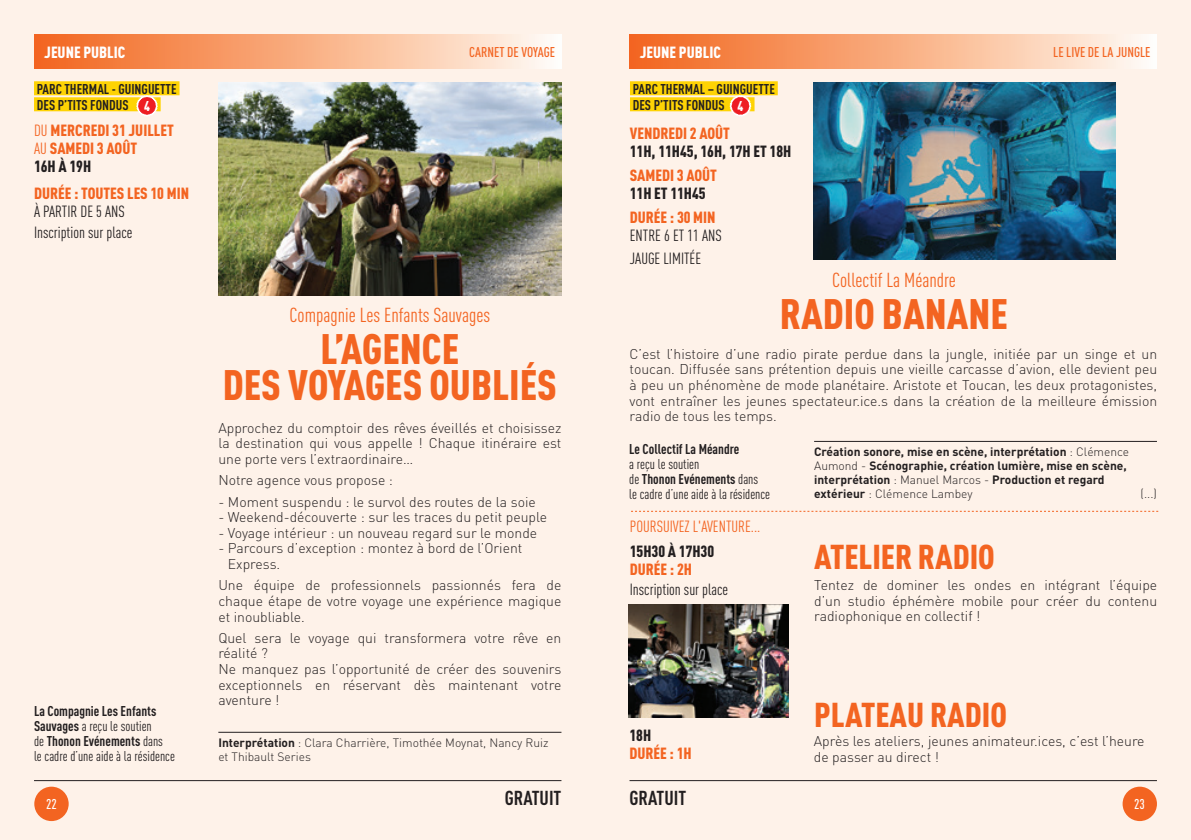
<style>
.page{position:relative;width:1191px;height:840px;background:#fff}
.page>*{position:absolute;margin:0;border:0;box-sizing:border-box;transform-origin:0 0}
.t1{font:900 42px/36px "DIN Cond";color:#f36421;text-align:center}
.t2{font:900 34px "DIN Cond";color:#f36421}
.t3{font:20px "DIN Cond";color:#f36421}
.t4{font:700 20px "DIN Cond";color:#231f20}
.t5{font:900 16px/18px "DIN Cond";color:#f36421}
.t6{font:16px/20.8px "DIN Cond";color:#231f20}
.t7{font:900 16px "DIN Cond";color:#231f20}
.t8{font:16px "DIN Cond";color:#f36421}
.t9{font:900 16px "DIN Cond";color:#fff}
.t10{font:300 14px/15.6px "DIN";color:#231f20;text-align:justify}
.t11{font:14px/15px "DIN Cond";color:#231f20}
.t12{font:700 14px/16px "DIN Cond";color:#231f20}
.t13{font:500 14px "DIN Cond";color:#f36421}
.t14{font:500 14px "DIN Cond";color:#fff}
.t15{font:700 12px/14px "DIN";color:#231f20}
.t16{font:300 12px/14px "DIN";color:#231f20}
.s1{font-weight:900;color:#fff}
.s2{font-weight:400}
.s3{color:#231f20}
.s4{font-weight:700}
.s5{font-weight:300}
</style>
<div class="page">
<div style="left:0;top:0;width:1191px;height:839px;background:#fef2e9"></div>
<hr style="left:34px;top:779px;width:527px;height:1px;background:#231f20">
<div style="left:34px;top:34px;width:527px;height:35px;background:linear-gradient(to right,#f26318,#fffaf0)"></div>
<hr style="left:218px;top:731px;width:343px;height:1px;background:#231f20">
<div style="left:34px;top:81px;width:145px;height:14px;background:#fed304"></div>
<div style="left:34px;top:97px;width:127px;height:14px;background:#fed304"></div>
<svg style="left:135px;top:95px;width:23px;height:21px"></svg>
<img style="left:218px;top:82px;width:343px;height:213px">
<div style="left:34px;top:786px;width:35px;height:34px;background:#f36421;border-radius:50%"></div>
<hr style="left:629px;top:779px;width:528px;height:1px;background:#231f20">
<div style="left:629px;top:34px;width:528px;height:35px;background:linear-gradient(to right,#f26318,#fffaf0)"></div>
<div style="left:630px;top:81px;width:147px;height:14px;background:#fed304"></div>
<div style="left:630px;top:97px;width:124px;height:14px;background:#fed304"></div>
<svg style="left:729px;top:95px;width:23px;height:21px"></svg>
<div style="left:1122px;top:786px;width:35px;height:34px;background:#f36421;border-radius:50%"></div>
<svg style="left:631px;top:510px;width:527px;height:1px"></svg>
<img style="left:628px;top:604px;width:160px;height:113px">
<hr style="left:814px;top:441px;width:343px;height:1px;background:#231f20">
<img style="left:814px;top:82px;width:301px;height:178px">
<p class="t9" style="left:44px;top:42px;width:83px">JEUNE PUBLIC</p>
<p class="t13" style="left:469px;top:44px;width:87px">CARNET DE VOYAGE</p>
<p class="t12" style="left:37px;top:80px;width:141px">PARC THERMAL - GUINGUETTE<br>DES P’TITS FONDUS <span class="s1">4</span></p>
<p class="t5" style="left:34px;top:121px;width:141px"><span class="s2">DU</span> MERCREDI 31 JUILLET<br><span class="s2">AU</span> SAMEDI 3 AOÛT<br><span class="s3">16H À 19H</span></p>
<p class="t5" style="left:34px;top:183px;width:157px">DURÉE : TOUTES LES 10 MIN</p>
<p class="t6" style="left:34px;top:200px;width:100px">À PARTIR DE 5 ANS<br>Inscription sur place</p>
<p class="t11" style="left:34px;top:703px;width:142px"><span class="s4">La Compagnie Les Enfants<br>Sauvages</span> a reçu le soutien<br>de <span class="s4">Thonon Evénements</span> dans<br>le cadre d’une aide à la résidence</p>
<h3 class="t3" style="left:290px;top:303px;width:202px">Compagnie Les Enfants Sauvages</h3>
<h1 class="t1" style="left:223px;top:329px;width:335px">L’AGENCE<br>DES VOYAGES OUBLIÉS</h1>
<p class="t10" style="left:218px;top:419px;width:345px">Approchez du comptoir des rêves éveillés et choisissez la destination qui vous appelle ! Chaque itinéraire est une porte vers l’extraordinaire…</p>
<p class="t10" style="left:218px;top:472px;width:176px">Notre agence vous propose :</p>
<p class="t10" style="left:218px;top:493px;width:319px">- Moment suspendu : le survol des routes de la soie</p>
<p class="t10" style="left:218px;top:509px;width:330px">- Weekend-découverte : sur les traces du petit peuple</p>
<p class="t10" style="left:218px;top:524px;width:320px">- Voyage intérieur : un nouveau regard sur le monde</p>
<p class="t10" style="left:228px;top:540px;width:296px;text-indent:-10px">- Parcours d’exception : montez à bord de l’Orient<br>Express.</p>
<p class="t10" style="left:218px;top:577px;width:345px">Une équipe de professionnels passionnés fera de chaque étape de votre voyage une expérience magique et inoubliable.</p>
<p class="t10" style="left:218px;top:629px;width:345px;text-align:left">Quel sera le voyage qui transformera votre rêve en réalité ?<br>Ne manquez pas l’opportunité de créer des souvenirs exceptionnels en réservant dès maintenant votre aventure !</p>
<p class="t16" style="left:218px;top:734px;width:331px"><span class="s4">Interprétation</span> : Clara Charrière, Timothée Moynat, Nancy Ruiz et Thibault Series</p>
<p class="t14" style="left:46px;top:794px;width:12px">22</p>
<h3 class="t4" style="left:505px;top:785px;width:58px">GRATUIT</h3>
<p class="t9" style="left:640px;top:42px;width:83px">JEUNE PUBLIC</p>
<p class="t13" style="left:1053px;top:44px;width:99px">LE LIVE DE LA JUNGLE</p>
<p class="t12" style="left:633px;top:80px;width:144px">PARC THERMAL – GUINGUETTE<br>DES P’TITS FONDUS <span class="s1">4</span></p>
<p class="t5" style="left:630px;top:124px;width:102px">VENDREDI 2 AOÛT</p>
<p class="t7" style="left:630px;top:141px;width:163px">11H, 11H45, 16H, 17H ET 18H</p>
<p class="t5" style="left:630px;top:166px;width:89px">SAMEDI 3 AOÛT</p>
<p class="t7" style="left:630px;top:183px;width:77px">11H ET 11H45</p>
<p class="t5" style="left:630px;top:207px;width:87px">DURÉE : 30 MIN</p>
<p class="t6" style="left:630px;top:223px;width:93px;line-height:23.6px">ENTRE 6 ET 11 ANS<br>JAUGE LIMITÉE</p>
<h3 class="t3" style="left:832px;top:269px;width:125px">Collectif La Méandre</h3>
<h1 class="t1" style="left:780px;top:295px;width:230px">RADIO BANANE</h1>
<p class="t10" style="left:629px;top:345px;width:529px">C’est l’histoire d’une radio pirate perdue dans la jungle, initiée par un singe et un toucan. Diffusée sans prétention depuis une vieille carcasse d’avion, elle devient peu à peu un phénomène de mode planétaire. Aristote et Toucan, les deux protagonistes, vont entraîner les jeunes spectateur.ice.s dans la création de la meilleure émission radio de tous les temps.</p>
<p class="t12" style="left:629px;top:440px;width:112px">Le Collectif La Méandre</p>
<p class="t11" style="left:629px;top:456px;width:142px">a reçu le soutien<br>de <span class="s4">Thonon Evénements</span> dans<br>le cadre d’une aide à la résidence</p>
<p class="t8" style="left:630px;top:517px;width:132px">POURSUIVEZ L'AVENTURE...</p>
<p class="t7" style="left:630px;top:540px;width:86px">15H30 À 17H30</p>
<p class="t5" style="left:630px;top:559px;width:64px">DURÉE : 2H</p>
<p class="t6" style="left:630px;top:579px;width:100px">Inscription sur place</p>
<p class="t15" style="left:814px;top:443px;width:316px">Création sonore, mise en scène, interprétation <span class="s5">: Clémence Aumond -</span> Scénographie, création lumière, mise en scène, interprétation <span class="s5">: Manuel Marcos -</span> Production et regard extérieur <span class="s5">: Clémence Lambey</span></p>
<p class="t16" style="left:1140px;top:486px;width:18px">(...)</p>
<h2 class="t2" style="left:814px;top:535px;width:182px">ATELIER RADIO</h2>
<p class="t10" style="left:814px;top:576px;width:345px">Tentez de dominer les ondes en intégrant l’équipe d’un studio éphémère mobile pour créer du contenu radiophonique en collectif !</p>
<h2 class="t2" style="left:814px;top:693px;width:194px">PLATEAU RADIO</h2>
<p class="t7" style="left:629px;top:724px;width:23px">18H</p>
<p class="t5" style="left:629px;top:743px;width:64px">DURÉE : 1H</p>
<h3 class="t4" style="left:629px;top:785px;width:58px">GRATUIT</h3>
<p class="t14" style="left:1134px;top:794px;width:12px">23</p>
<p class="t10" style="left:814px;top:732px;width:332px">Après les ateliers, jeunes animateur.ices, c’est l’heure de passer au direct !</p>
</div>
